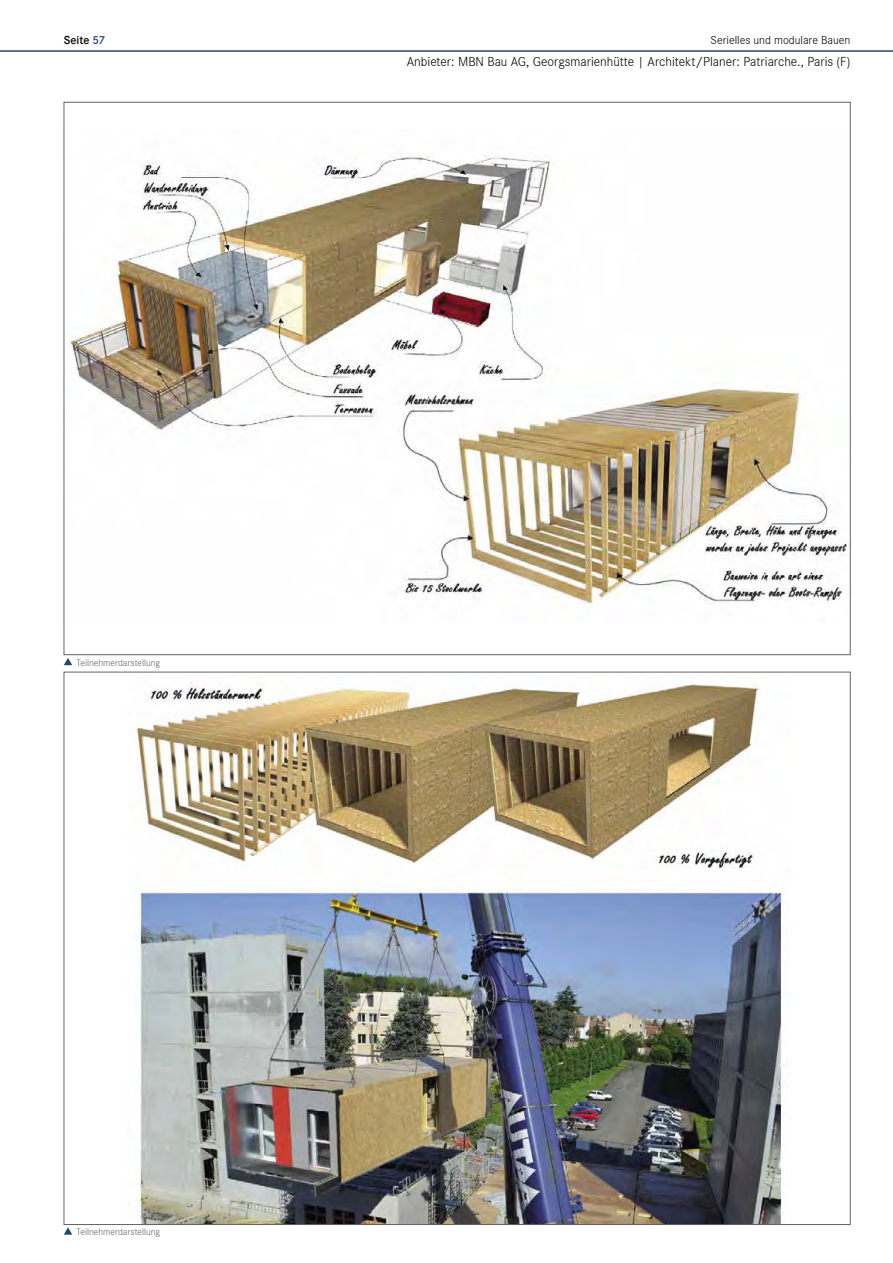
<style>
.page{position:relative;width:893px;height:1263px;background:#fff}
.page>*{position:absolute;margin:0;border:0;box-sizing:border-box;transform-origin:0 0}
.t1{font:300 13.5px "Corporate S";color:#000}
.t2{font:300 12px "Corporate S";color:#000}
.t3{font:600 12px "Corporate S";color:#000}
.t4{font:300 9.75px "Corporate S";color:#636363}
.s1{color:#244771}
</style>
<div class="page">
<hr style="left:0;top:50px;width:893px;height:2px;background:#244771">
<svg style="left:64px;top:658px;width:8px;height:7px"></svg>
<svg style="left:64px;top:1227px;width:8px;height:8px"></svg>
<img style="left:136px;top:682px;width:648px;height:541px">
<img style="left:68px;top:155px;width:780px;height:453px">
<p class="t3" style="left:64px;top:31px;width:43px">Seite <span class="s1">57</span></p>
<p class="t2" style="left:711px;top:31px;width:141px">Serielles und modulare Bauen</p>
<p class="t4" style="left:77px;top:656px;width:85px">Teilnehmerdarstellung</p>
<p class="t4" style="left:77px;top:1225px;width:85px">Teilnehmerdarstellung</p>
<p class="t1" style="left:407px;top:52px;width:445px">Anbieter: MBN Bau AG, Georgsmarienhütte | Architekt/Planer: Patriarche., Paris (F)</p>
</div>
